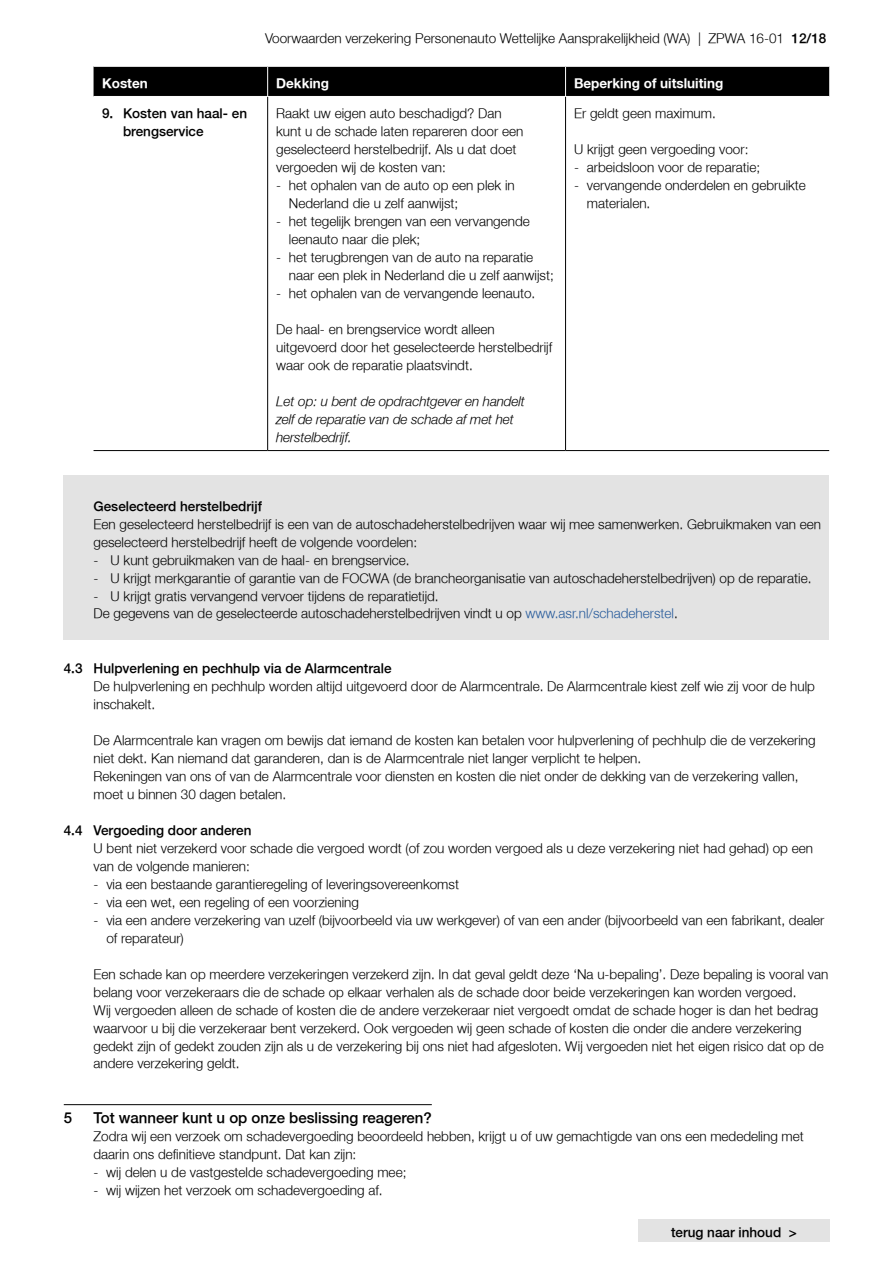
<style>
.page{position:relative;width:893px;height:1263px;background:#fff}
.page>*{position:absolute;margin:0;border:0;box-sizing:border-box;transform-origin:0 0}
.t1{font:300 15px "Fortis Helvetica";color:#000}
.t2{font:300 13.5px/18px "Fortis Helvetica";color:#000}
.t3{font:300 13.5px/18px "Fortis Helvetica";color:#000}
.t4{font:italic 300 13.5px/18px "Fortis Helvetica";letter-spacing:-.01em;color:#000}
.t5{font:700 13.5px "Fortis Helvetica";color:#fff}
.s1{font-style:inherit}
.s2{color:#275b9b}
</style>
<div class="page">
<div style="left:638px;top:1219px;width:192px;height:23px;background:#e3e3e3"></div>
<div style="left:64px;top:475px;width:765px;height:20px;background:#e3e3e3"></div>
<div style="left:64px;top:493px;width:765px;height:21px;background:#e3e3e3"></div>
<div style="left:64px;top:511px;width:765px;height:38px;background:#e3e3e3"></div>
<div style="left:64px;top:547px;width:765px;height:20px;background:#e3e3e3"></div>
<div style="left:64px;top:565px;width:765px;height:20px;background:#e3e3e3"></div>
<div style="left:64px;top:583px;width:765px;height:20px;background:#e3e3e3"></div>
<div style="left:64px;top:601px;width:765px;height:20px;background:#e3e3e3"></div>
<div style="left:64px;top:619px;width:765px;height:20px;background:#e3e3e3"></div>
<hr style="left:64px;top:1104px;width:368px;height:1px;background:#000">
<hr style="left:267px;top:97px;width:1px;height:353px;background:#000">
<hr style="left:565px;top:97px;width:1px;height:353px;background:#000">
<hr style="left:94px;top:450px;width:174px;height:1px;background:#000">
<hr style="left:268px;top:450px;width:298px;height:1px;background:#000">
<hr style="left:566px;top:450px;width:263px;height:1px;background:#000">
<div style="left:94px;top:66px;width:735px;height:30px;background:#000"></div>
<p class="t2" style="left:265px;top:29px;width:563px">Voorwaarden verzekering Personenauto Wettelijke Aansprakelijkheid (WA) | ZPWA 16-01 <span class="s1">12/18</span></p>
<p class="t5" style="left:102px;top:75px;width:47px">Kosten</p>
<p class="t5" style="left:276px;top:75px;width:54px">Dekking</p>
<p class="t5" style="left:574px;top:75px;width:151px">Beperking of uitsluiting</p>
<p class="t3" style="left:123px;top:105px;width:126px;text-indent:-21px">9. Kosten van haal- en brengservice</p>
<p class="t2" style="left:276px;top:104px;width:249px">Raakt uw eigen auto beschadigd? Dan kunt u de schade laten repareren door een geselecteerd herstelbedrijf. Als u dat doet vergoeden wij de kosten van:</p>
<p class="t2" style="left:289px;top:176px;width:227px;text-indent:-13px">- het ophalen van de auto op een plek in<br>Nederland die u zelf aanwijst;</p>
<p class="t2" style="left:289px;top:212px;width:242px;text-indent:-13px">- het tegelijk brengen van een vervangende leenauto naar die plek;</p>
<p class="t2" style="left:289px;top:248px;width:266px;text-indent:-13px">- het terugbrengen van de auto na reparatie naar een plek in Nederland die u zelf aanwijst;</p>
<p class="t2" style="left:276px;top:284px;width:261px">- het ophalen van de vervangende leenauto.</p>
<p class="t2" style="left:276px;top:320px;width:278px">De haal- en brengservice wordt alleen uitgevoerd door het geselecteerde herstelbedrijf waar ook de reparatie plaatsvindt.</p>
<p class="t4" style="left:276px;top:392px;width:250px">Let op: u bent de opdrachtgever en handelt zelf de reparatie van de schade af met het herstelbedrijf.</p>
<p class="t2" style="left:574px;top:104px;width:143px">Er geldt geen maximum.</p>
<p class="t2" style="left:574px;top:140px;width:176px">U krijgt geen vergoeding voor:</p>
<p class="t2" style="left:574px;top:158px;width:188px">- arbeidsloon voor de reparatie;</p>
<p class="t2" style="left:587px;top:176px;width:221px;text-indent:-13px">- vervangende onderdelen en gebruikte materialen.</p>
<p class="t3" style="left:94px;top:497px;width:170px">Geselecteerd herstelbedrijf</p>
<p class="t2" style="left:94px;top:515px;width:729px">Een geselecteerd herstelbedrijf is een van de autoschadeherstelbedrijven waar wij mee samenwerken. Gebruikmaken van een geselecteerd herstelbedrijf heeft de volgende voordelen:</p>
<p class="t2" style="left:94px;top:551px;width:318px">- U kunt gebruikmaken van de haal- en brengservice.</p>
<p class="t2" style="left:94px;top:569px;width:719px">- U krijgt merkgarantie of garantie van de FOCWA (de brancheorganisatie van autoschadeherstelbedrijven) op de reparatie.</p>
<p class="t2" style="left:94px;top:587px;width:586px">- U krijgt gratis vervangend vervoer tijdens de reparatietijd.<br>De gegevens van de geselecteerde autoschadeherstelbedrijven vindt u op <span class="s2">www.asr.nl/schadeherstel</span>.</p>
<p class="t3" style="left:64px;top:659px;width:329px">4.3 Hulpverlening en pechhulp via de Alarmcentrale</p>
<p class="t2" style="left:94px;top:677px;width:723px">De hulpverlening en pechhulp worden altijd uitgevoerd door de Alarmcentrale. De Alarmcentrale kiest zelf wie zij voor de hulp inschakelt.</p>
<p class="t2" style="left:94px;top:731px;width:723px">De Alarmcentrale kan vragen om bewijs dat iemand de kosten kan betalen voor hulpverlening of pechhulp die de verzekering niet dekt. Kan niemand dat garanderen, dan is de Alarmcentrale niet langer verplicht te helpen.<br>Rekeningen van ons of van de Alarmcentrale voor diensten en kosten die niet onder de dekking van de verzekering vallen, moet u binnen 30 dagen betalen.</p>
<p class="t3" style="left:64px;top:821px;width:189px">4.4 Vergoeding door anderen</p>
<p class="t2" style="left:94px;top:839px;width:721px">U bent niet verzekerd voor schade die vergoed wordt (of zou worden vergoed als u deze verzekering niet had gehad) op een van de volgende manieren:</p>
<p class="t2" style="left:94px;top:875px;width:367px">- via een bestaande garantieregeling of leveringsovereenkomst</p>
<p class="t2" style="left:94px;top:893px;width:267px">- via een wet, een regeling of een voorziening</p>
<p class="t2" style="left:106px;top:911px;width:720px;text-indent:-13px">- via een andere verzekering van uzelf (bijvoorbeeld via uw werkgever) of van een ander (bijvoorbeeld van een fabrikant, dealer of reparateur)</p>
<p class="t2" style="left:94px;top:965px;width:736px">Een schade kan op meerdere verzekeringen verzekerd zijn. In dat geval geldt deze ‘Na u-bepaling’. Deze bepaling is vooral van belang voor verzekeraars die de schade op elkaar verhalen als de schade door beide verzekeringen kan worden vergoed.<br>Wij vergoeden alleen de schade of kosten die de andere verzekeraar niet vergoedt omdat de schade hoger is dan het bedrag waarvoor u bij die verzekeraar bent verzekerd. Ook vergoeden wij geen schade of kosten die onder die andere verzekering gedekt zijn of gedekt zouden zijn als u de verzekering bij ons niet had afgesloten. Wij vergoeden niet het eigen risico dat op de andere verzekering geldt.</p>
<p class="t1" style="left:64px;top:1108px;width:10px">5</p>
<p class="t1" style="left:94px;top:1108px;width:340px">Tot wanneer kunt u op onze beslissing reageren?</p>
<p class="t2" style="left:94px;top:1127px;width:712px">Zodra wij een verzoek om schadevergoeding beoordeeld hebben, krijgt u of uw gemachtigde van ons een mededeling met daarin ons definitieve standpunt. Dat kan zijn:</p>
<p class="t2" style="left:94px;top:1163px;width:314px">- wij delen u de vastgestelde schadevergoeding mee;</p>
<p class="t2" style="left:94px;top:1181px;width:291px">- wij wijzen het verzoek om schadevergoeding af.</p>
<p class="t3" style="left:671px;top:1224px;width:127px">terug naar inhoud &gt;</p>
</div>
